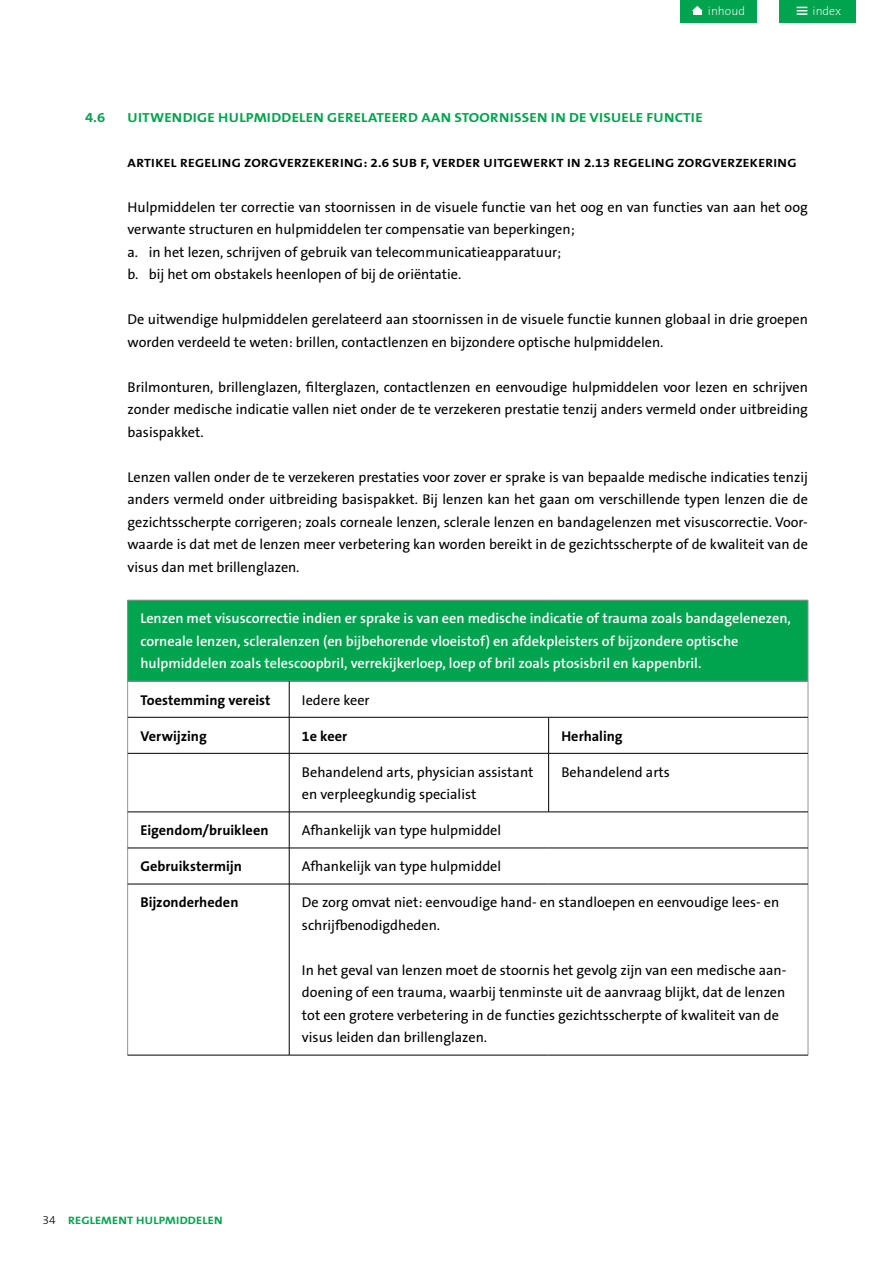
<style>
.page{position:relative;width:893px;height:1263px;background:#fff}
.page>*{position:absolute;margin:0;border:0;box-sizing:border-box;transform-origin:0 0}
.t1{font:14.25px/22.5px "The Sans B W5 Plain";color:#000}
.t2{font:600 14.25px/22.5px "The Sans B W6";color:#fff}
.t3{font:700 14.25px "The Sans B W7";color:#000}
.t4{font:700 13.2px "The Sans B W7";letter-spacing:.015em;color:#00a34e;scale:1.12 1}
.t5{font:700 12px "The Sans B W7";letter-spacing:.025em;color:#000;scale:1.12 1}
.t6{font:200 12px "The Sans B W2";color:#fff}
.t7{font:700 10.8px "The Sans B W7";letter-spacing:.015em;color:#00a34e;scale:1.13 1}
.s1{font-family:"The Sans B W3";font-weight:300;font-size:12px;color:#000}
</style>
<div class="page">
<div style="left:680px;top:0;width:76px;height:23px;background:#00a34e"></div>
<svg style="left:692px;top:6px;width:11px;height:5px"></svg>
<div style="left:693px;top:10px;width:8px;height:5px;background:#fff"></div>
<div style="left:780px;top:0;width:76px;height:23px;background:#00a34e"></div>
<svg style="left:797px;top:7px;width:10px;height:8px"></svg>
<div style="left:128px;top:600px;width:680px;height:81px;background:#00a34e"></div>
<hr style="left:128px;top:600px;width:161px;height:1px;background:#939598">
<hr style="left:127px;top:600px;width:1px;height:81px;background:#939598">
<hr style="left:289px;top:600px;width:260px;height:1px;background:#939598">
<hr style="left:549px;top:600px;width:259px;height:1px;background:#939598">
<hr style="left:808px;top:600px;width:1px;height:81px;background:#939598">
<hr style="left:128px;top:681px;width:161px;height:1px;background:#939598">
<hr style="left:127px;top:681px;width:1px;height:36px;background:#939598">
<hr style="left:289px;top:681px;width:260px;height:1px;background:#939598">
<hr style="left:549px;top:681px;width:259px;height:1px;background:#939598">
<hr style="left:808px;top:681px;width:1px;height:36px;background:#939598">
<hr style="left:127px;top:717px;width:1px;height:36px;background:#939598">
<hr style="left:808px;top:717px;width:1px;height:36px;background:#939598">
<hr style="left:127px;top:753px;width:1px;height:59px;background:#939598">
<hr style="left:808px;top:753px;width:1px;height:59px;background:#939598">
<hr style="left:127px;top:812px;width:1px;height:36px;background:#939598">
<hr style="left:808px;top:812px;width:1px;height:36px;background:#939598">
<hr style="left:127px;top:848px;width:1px;height:36px;background:#939598">
<hr style="left:808px;top:848px;width:1px;height:36px;background:#939598">
<hr style="left:127px;top:884px;width:1px;height:171px;background:#939598">
<hr style="left:808px;top:884px;width:1px;height:171px;background:#939598">
<hr style="left:289px;top:681px;width:1px;height:36px;background:#000">
<hr style="left:128px;top:717px;width:161px;height:1px;background:#000">
<hr style="left:289px;top:717px;width:260px;height:1px;background:#000">
<hr style="left:289px;top:717px;width:1px;height:36px;background:#000">
<hr style="left:549px;top:717px;width:259px;height:1px;background:#000">
<hr style="left:548px;top:717px;width:1px;height:36px;background:#000">
<hr style="left:128px;top:753px;width:161px;height:1px;background:#000">
<hr style="left:289px;top:753px;width:260px;height:1px;background:#000">
<hr style="left:289px;top:753px;width:1px;height:59px;background:#000">
<hr style="left:549px;top:753px;width:259px;height:1px;background:#000">
<hr style="left:548px;top:753px;width:1px;height:59px;background:#000">
<hr style="left:128px;top:812px;width:161px;height:1px;background:#000">
<hr style="left:289px;top:812px;width:260px;height:1px;background:#000">
<hr style="left:289px;top:812px;width:1px;height:36px;background:#000">
<hr style="left:549px;top:812px;width:259px;height:1px;background:#000">
<hr style="left:128px;top:848px;width:161px;height:1px;background:#000">
<hr style="left:289px;top:848px;width:260px;height:1px;background:#000">
<hr style="left:289px;top:848px;width:1px;height:36px;background:#000">
<hr style="left:549px;top:848px;width:259px;height:1px;background:#000">
<hr style="left:128px;top:884px;width:161px;height:1px;background:#000">
<hr style="left:289px;top:884px;width:260px;height:1px;background:#000">
<hr style="left:289px;top:884px;width:1px;height:171px;background:#000">
<hr style="left:549px;top:884px;width:259px;height:1px;background:#000">
<hr style="left:128px;top:1055px;width:161px;height:1px;background:#000">
<hr style="left:289px;top:1055px;width:260px;height:1px;background:#000">
<hr style="left:549px;top:1055px;width:259px;height:1px;background:#000">
<p class="t6" style="left:708px;top:3px;width:39px">inhoud</p>
<p class="t6" style="left:813px;top:3px;width:30px">index</p>
<p class="t4" style="left:85px;top:109px;width:20px">4.6</p>
<p class="t4" style="left:128px;top:109px;width:515px">UITWENDIGE HULPMIDDELEN GERELATEERD AAN STOORNISSEN IN DE VISUELE FUNCTIE</p>
<p class="t5" style="left:128px;top:155px;width:599px">ARTIKEL REGELING ZORGVERZEKERING: 2.6 SUB F, VERDER UITGEWERKT IN 2.13 REGELING ZORGVERZEKERING</p>
<p class="t1" style="left:128px;top:196px;width:682px">Hulpmiddelen ter correctie van stoornissen in de visuele functie van het oog en van functies van aan het oog verwante structuren en hulpmiddelen ter compensatie van beperkingen;<br>a. in het lezen, schrijven of gebruik van telecommunicatieapparatuur;<br>b. bij het om obstakels heenlopen of bij de oriëntatie.</p>
<p class="t1" style="left:128px;top:308px;width:682px">De uitwendige hulpmiddelen gerelateerd aan stoornissen in de visuele functie kunnen globaal in drie groepen worden verdeeld te weten: brillen, contactlenzen en bijzondere optische hulpmiddelen.</p>
<p class="t1" style="left:128px;top:376px;width:682px;text-align:justify">Brilmonturen, brillenglazen, filterglazen, contactlenzen en eenvoudige hulpmiddelen voor lezen en schrijven zonder medische indicatie vallen niet onder de te verzekeren prestatie tenzij anders vermeld onder uitbreiding basispakket.</p>
<p class="t1" style="left:128px;top:466px;width:682px;text-align:justify">Lenzen vallen onder de te verzekeren prestaties voor zover er sprake is van bepaalde medische indicaties tenzij anders vermeld onder uitbreiding basispakket. Bij lenzen kan het gaan om verschillende typen lenzen die de gezichtsscherpte corrigeren; zoals corneale lenzen, sclerale lenzen en bandagelenzen met visuscorrectie. Voor&shy;waarde is dat met de lenzen meer verbetering kan worden bereikt in de gezichtsscherpte of de kwaliteit van de visus dan met brillenglazen.</p>
<p class="t2" style="left:140px;top:607px;width:652px">Lenzen met visuscorrectie indien er sprake is van een medische indicatie of trauma zoals bandagelenezen, corneale lenzen, scleralenzen (en bijbehorende vloeistof) en afdekpleisters of bijzondere optische hulpmiddelen zoals telescoopbril, verrekijkerloep, loep of bril zoals ptosisbril en kappenbril.</p>
<p class="t3" style="left:140px;top:690px;width:132px">Toestemming vereist</p>
<p class="t1" style="left:302px;top:688px;width:69px">Iedere keer</p>
<p class="t3" style="left:140px;top:727px;width:68px">Verwijzing</p>
<p class="t3" style="left:302px;top:727px;width:47px">1e keer</p>
<p class="t3" style="left:561px;top:727px;width:63px">Herhaling</p>
<p class="t1" style="left:302px;top:761px;width:233px">Behandelend arts, physician assistant en verpleegkundig specialist</p>
<p class="t1" style="left:561px;top:761px;width:110px">Behandelend arts</p>
<p class="t3" style="left:140px;top:821px;width:130px">Eigendom/bruikleen</p>
<p class="t1" style="left:302px;top:819px;width:201px">Afhankelijk van type hulpmiddel</p>
<p class="t3" style="left:140px;top:857px;width:103px">Gebruikstermijn</p>
<p class="t1" style="left:302px;top:855px;width:201px">Afhankelijk van type hulpmiddel</p>
<p class="t3" style="left:140px;top:893px;width:100px">Bijzonderheden</p>
<p class="t1" style="left:302px;top:891px;width:479px">De zorg omvat niet: eenvoudige hand- en standloepen en eenvoudige lees- en schrijfbenodigdheden.</p>
<p class="t1" style="left:302px;top:959px;width:486px">In het geval van lenzen moet de stoornis het gevolg zijn van een medische aan&shy;doening of een trauma, waarbij tenminste uit de aanvraag blijkt, dat de lenzen tot een grotere verbetering in de functies gezichtsscherpte of kwaliteit van de visus leiden dan brillenglazen.</p>
<p class="t7" style="left:43px;top:1213px;width:161px"><span class="s1">34</span> REGLEMENT HULPMIDDELEN</p>
</div>
